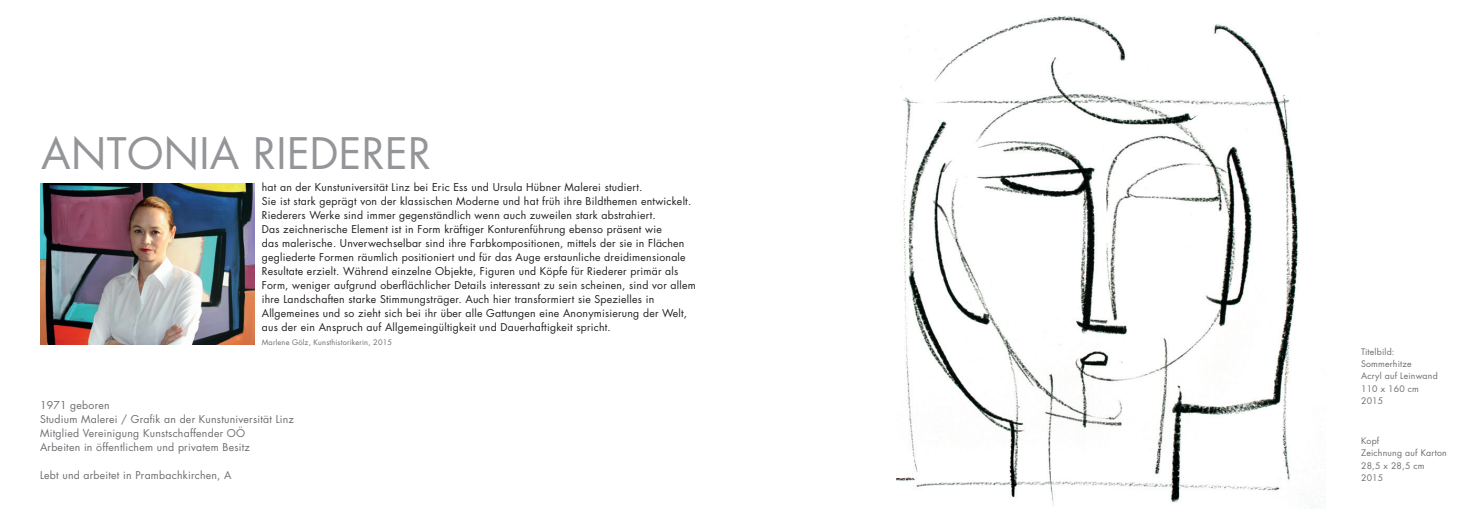
<style>
.page{position:relative;width:1474px;height:521px;background:#fff}
.page>*{position:absolute;margin:0;border:0;box-sizing:border-box;transform-origin:0 0}
.t1{font:42.26px "Futura";letter-spacing:.01em;color:#939598}
.bildtext{font:10.5px/14px "Futura";letter-spacing:.02em;color:#231f20}
.bildtext-2{font:10.5px "Futura";letter-spacing:.02em;color:#6c6d70}
.bildtext-3{font:8.75px/12.2px "Futura";letter-spacing:.02em;color:#6c6d70}
.bildtext-4{font:7.44px "Futura";letter-spacing:.02em;color:#6c6d70}
</style>
<div class="page">
<img style="left:40px;top:183px;width:214px;height:161px">
<img style="left:896px;top:16px;width:425px;height:492px">
<p class="t1" style="left:41px;top:124px;width:391px">ANTONIA RIEDERER</p>
<p class="bildtext" style="left:262px;top:180px;width:382px">hat an der Kunstuniversität Linz bei Eric Ess und Ursula Hübner Malerei studiert.</p>
<p class="bildtext" style="left:262px;top:194px;width:431px">Sie ist stark geprägt von der klassischen Moderne und hat früh ihre Bildthemen entwickelt.<br>Riederers Werke sind immer gegenständlich wenn auch zuweilen stark abstrahiert.</p>
<p class="bildtext" style="left:262px;top:222px;width:401px">Das zeichnerische Element ist in Form kräftiger Konturenführung ebenso präsent wie</p>
<p class="bildtext" style="left:262px;top:236px;width:435px">das malerische. Unverwechselbar sind ihre Farbkompositionen, mittels der sie in Flächen gegliederte Formen räumlich positioniert und für das Auge erstaunliche dreidimensionale Resultate erzielt. Während einzelne Objekte, Figuren und Köpfe für Riederer primär als Form, weniger aufgrund oberflächlicher Details interessant zu sein scheinen, sind vor allem ihre Landschaften starke Stimmungsträger. Auch hier transformiert sie Spezielles in</p>
<p class="bildtext" style="left:262px;top:306px;width:427px">Allgemeines und so zieht sich bei ihr über alle Gattungen eine Anonymisierung der Welt, aus der ein Anspruch auf Allgemeingültigkeit und Dauerhaftigkeit spricht.</p>
<p class="bildtext-4" style="left:262px;top:337px;width:132px">Marlene Gölz, Kunsthistorikerin, 2015</p>
<p class="bildtext-2" style="left:40px;top:398px;width:71px">1971 geboren</p>
<p class="bildtext-2" style="left:40px;top:412px;width:255px">Studium Malerei / Grafik an der Kunstuniversität Linz</p>
<p class="bildtext-2" style="left:40px;top:426px;width:207px">Mitglied Vereinigung Kunstschaffender OÖ</p>
<p class="bildtext-2" style="left:40px;top:440px;width:211px">Arbeiten in öffentlichem und privatem Besitz</p>
<p class="bildtext-2" style="left:40px;top:468px;width:193px">Lebt und arbeitet in Prambachkirchen, A</p>
<p class="bildtext-3" style="left:1360px;top:345px;width:35px">Titelbild:</p>
<p class="bildtext-3" style="left:1360px;top:358px;width:52px">Sommerhitze</p>
<p class="bildtext-3" style="left:1360px;top:370px;width:78px">Acryl auf Leinwand</p>
<p class="bildtext-3" style="left:1360px;top:382px;width:59px">110 x 160 cm</p>
<p class="bildtext-3" style="left:1360px;top:394px;width:24px">2015</p>
<p class="bildtext-3" style="left:1360px;top:435px;width:87px">Kopf<br>Zeichnung auf Karton</p>
<p class="bildtext-3" style="left:1360px;top:459px;width:65px">28,5 x 28,5 cm</p>
<p class="bildtext-3" style="left:1360px;top:471px;width:24px">2015</p>
</div>
